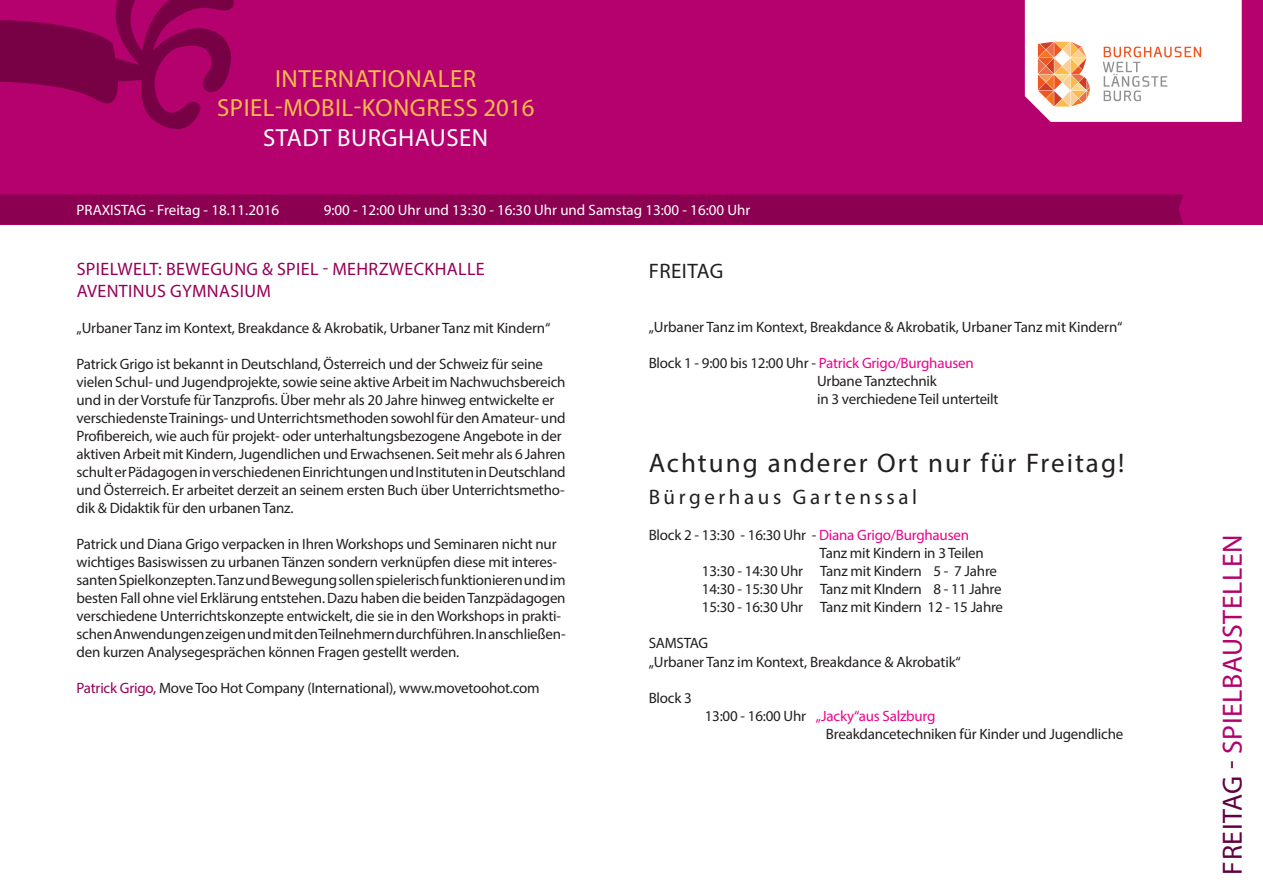
<style>
.page{position:relative;width:1263px;height:893px;background:#fff}
.page>*{position:absolute;margin:0;border:0;box-sizing:border-box;transform-origin:0 0}
.t1{font:27.9px "Myriad Pro";letter-spacing:.02em;color:#b4016d}
.t2{font:27px "Myriad Pro";letter-spacing:.075em;color:#231f20}
.t3{font:24.9px/29.8px "Myriad Pro";letter-spacing:.02em;color:#fcbb4d;text-align:center}
.t4{font:24.9px "Myriad Pro";letter-spacing:.02em;color:#fff}
.t5{font:21px "Myriad Pro";letter-spacing:.17em;color:#231f20}
.t6{font:18px "Myriad Pro";letter-spacing:.02em;color:#950058}
.t7{font:15px/18px "Myriad Pro";letter-spacing:-.015em;color:#231f20}
.t8{font:15px "Myriad Pro";color:#fff}
.s1{color:#950058}
.s2{color:#ed028c}
.s3{color:#600042}
</style>
<div class="page">
<div style="left:0;top:0;width:1263px;height:224px;background:#b4016d"></div>
<div style="left:0;top:195px;width:1183px;height:29px;background:#8b0051"></div>
<svg style="left:1025px;top:0;width:217px;height:122px;background:#faece7"></svg>
<svg style="left:0;top:0;width:234px;height:129px"></svg>
<h3 class="t3" style="left:217px;top:63px;width:319px">Internationaler<br>Spiel-MOBIL-kongress 2016</h3>
<h3 class="t4" style="left:263px;top:123px;width:226px">Stadt Burghausen</h3>
<p class="t8" style="left:77px;top:201px;width:54px">PRAXISTAG</p>
<p class="t8" style="left:149px;top:201px;width:131px">- Freitag - 18.11.2016</p>
<p class="t8" style="left:324px;top:201px;width:428px">9:00 - 12:00 Uhr und 13:30 - 16:30 Uhr und Samstag 13:00 - 16:00 Uhr</p>
<p class="t6" style="left:77px;top:258px;width:112px">SPIELwelt: Beweg</p>
<p class="t6" style="left:222px;top:258px;width:73px">ung &amp; Spiel</p>
<p class="t6" style="left:323px;top:258px;width:69px">- Mehrzwe</p>
<p class="t6" style="left:414px;top:258px;width:54px">ckhalle</p>
<p class="t6" style="left:77px;top:280px;width:194px">Aventinus Gymnasi um</p>
<p class="t7" style="left:77px;top:319px;width:475px">„Urbaner Tanz im Kontext, Breakdance &amp; Akrobatik, Urbaner Tanz mit Kindern“</p>
<p class="t7" style="left:77px;top:355px;width:490px">Patrick Grigo ist bekannt in Deutschland, Österreich und der Schweiz für seine vielen Schul- und Jugendprojekte, sowie seine aktive Arbeit im Nachwuchsbereich und in der Vorstufe für Tanzprofis. Über mehr als 20 Jahre hinweg entwickelte er verschiedenste Trainings- und Unterrichtsmethoden sowohl für den Amateur- und Profibereich, wie auch für projekt- oder unterhaltungsbezogene Angebote in der aktiven Arbeit mit Kindern, Jugendlichen und Erwachsenen. Seit mehr als 6 Jahren schult er Pädagogen in verschiedenen Einrichtungen und Instituten in Deutschland und Österreich. Er arbeitet derzeit an seinem ersten Buch über Unterrichtsmetho&shy;dik &amp; Didaktik für den urbanen Tanz.</p>
<p class="t7" style="left:77px;top:535px;width:490px">Patrick und Diana Grigo verpacken in Ihren Workshops und Seminaren nicht nur wichtiges Basiswissen zu urbanen Tänzen sondern verknüpfen diese mit interes&shy;santen Spielkonzepten. Tanz und Bewegung sollen spielerisch funktionieren und im besten Fall ohne viel Erklärung entstehen. Dazu haben die beiden Tanzpädagogen verschiedene Unterrichtskonzepte entwickelt, die sie in den Workshops in prakti&shy;schen Anwendungen zeigen und mit den Teilnehmern durchführen. In anschließen&shy;den kurzen Analysegesprächen können Fragen gestellt werden.</p>
<p class="t7" style="left:77px;top:679px;width:465px"><span class="s1">Patrick Grigo,</span> Move Too Hot Company (International), www.movetoohot.com</p>
<h3 class="t5" style="left:649px;top:258px;width:76px">Freitag</h3>
<p class="t7" style="left:649px;top:317px;width:475px">„Urbaner Tanz im Kontext, Breakdance &amp; Akrobatik, Urbaner Tanz mit Kindern“</p>
<p class="t7" style="left:817px;top:353px;width:183px;text-indent:-168px">Block 1 - 9:00 bis 12:00 Uhr - <span class="s2">Patrick Grigo/Burghausen<br></span>Urbane Tanztechnik<br>in 3 verchiedene Teil unterteilt</p>
<h2 class="t2" style="left:649px;top:446px;width:477px">Achtung anderer Ort nur für Freitag!</h2>
<h3 class="t5" style="left:649px;top:484px;width:270px">Bürgerhaus Gartenssal</h3>
<p class="t7" style="left:649px;top:526px;width:322px">Block 2 - 13:30 - 16:30 Uhr - <span class="s2">Diana Grigo/Burghausen</span></p>
<p class="t7" style="left:819px;top:544px;width:166px">Tanz mit Kindern in 3 Teilen</p>
<p class="t7" style="left:702px;top:562px;width:297px">13:30 - 14:30 Uhr Tanz mit Kindern 5 - 7 Jahre</p>
<p class="t7" style="left:702px;top:580px;width:301px">14:30 - 15:30 Uhr Tanz mit KIndern 8 - 11 Jahre</p>
<p class="t7" style="left:702px;top:598px;width:303px">15:30 - 16:30 Uhr Tanz mit Kindern 12 - 15 Jahre</p>
<p class="t7" style="left:649px;top:634px;width:314px">SAMSTAG<br>„Urbaner Tanz im Kontext, Breakdance &amp; Akrobatik“</p>
<p class="t7" style="left:649px;top:688px;width:45px">Block 3</p>
<p class="t7" style="left:826px;top:706px;width:299px;text-indent:-121px">13:00 - 16:00 Uhr <span class="s2">„Jacky“aus Salzburg<br></span>Breakdancetechniken für Kinder und Jugendliche</p>
<h1 class="t1" style="left:1215px;top:874px;width:341px;rotate:-90deg"><span class="s3">Freitag -</span> SpielBaustellen</h1>
</div>
